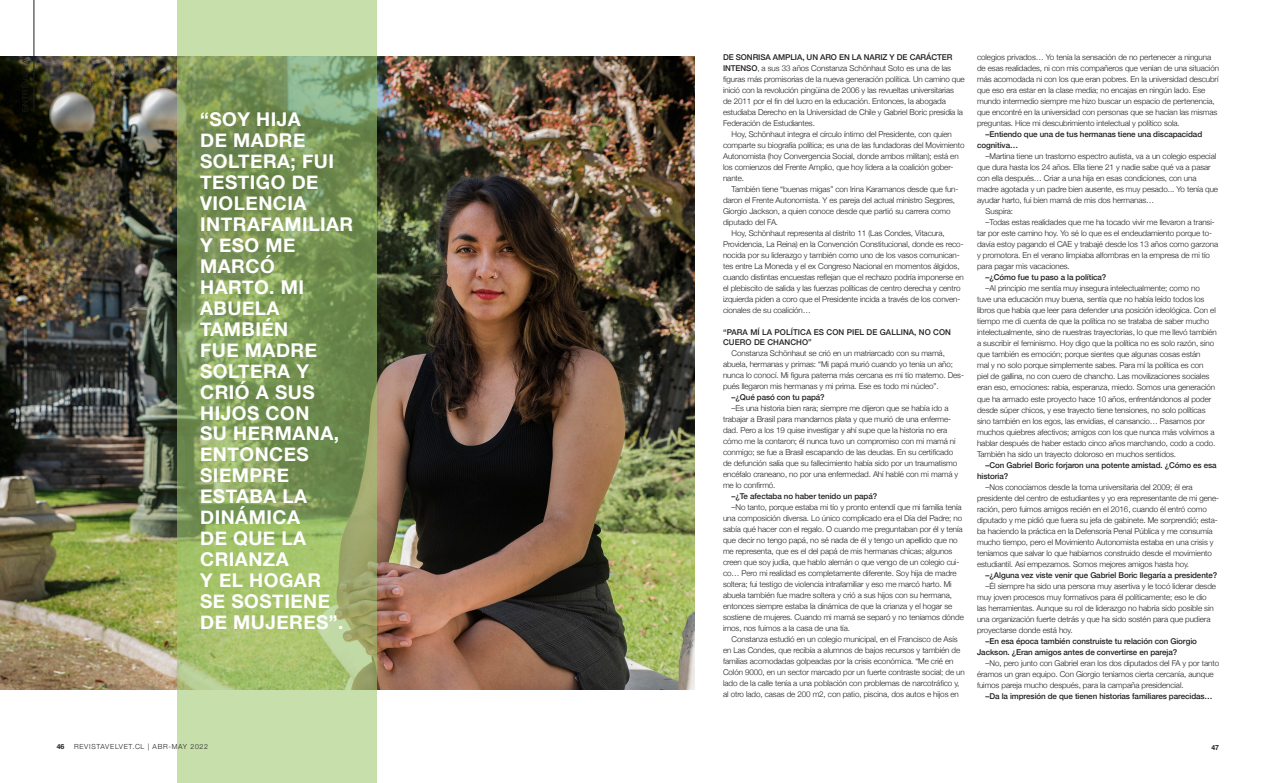
<style>
.page{position:relative;width:1276px;height:783px;background:#fff}
.page>*{position:absolute;margin:0;border:0;box-sizing:border-box;transform-origin:0 0}
.t1{font:700 19px/20.9px "Helvetica Neue";letter-spacing:.025em;color:#fff}
.Texto_principal{font:300 8px/11px "Helvetica Neue";letter-spacing:-.01em;color:#231f20}
.Texto_principal-2{font:500 8px/11px "Helvetica Neue";letter-spacing:-.01em;color:#231f20}
.Subtitulo{font:500 8px/10px "Helvetica Neue";letter-spacing:.01em;color:#231f20}
.t2{font:300 7px "Helvetica Neue";letter-spacing:.1em;color:#231f20}
.t3{font:700 7px "Helvetica Neue";color:#231f20}
.s1{font-weight:500}
</style>
<div class="page">
<img style="left:0;top:57px;width:694px;height:632px">
<hr style="left:34px;top:0;width:1px;height:112px;background:#231f20">
<svg style="left:177px;top:0;width:200px;height:782px"></svg>
<p class="t1" style="left:200px;top:109px;width:155px">“SOY HIJA<br>DE MADRE<br>SOLTERA; FUI<br>TESTIGO DE<br>VIOLENCIA<br>INTRAFAMILIAR<br>Y ESO ME<br>MARCÓ<br>HARTO. MI<br>ABUELA<br>TAMBIÉN<br>FUE MADRE<br>SOLTERA Y<br>CRIÓ A SUS<br>HIJOS CON<br>SU HERMANA,<br>ENTONCES<br>SIEMPRE<br>ESTABA LA<br>DINÁMICA<br>DE QUE LA<br>CRIANZA</p>
<p class="t1" style="left:200px;top:570px;width:145px">Y EL HOGAR<br>SE SOSTIENE<br>DE MUJERES”.</p>
<p class="t3" style="left:57px;top:740px;width:9px">46</p>
<p class="t2" style="left:74px;top:740px;width:136px">REVISTAVELVET.CL | ABR-MAY 2022</p>
<p class="Texto_principal" style="left:723px;top:51px;width:243px"><span class="s1">DE SONRISA AMPLIA, UN ARO EN LA NARIZ Y DE CARÁCTER INTENSO</span>, a sus 33 años Constanza Schönhaut Soto es una de las figuras más promisorias de la nueva generación política. Un camino que inició con la revolución pingüina de 2006 y las revueltas universitarias<br>de 2011 por el fin del lucro en la educación. Entonces, la abogada estudiaba Derecho en la Universidad de Chile y Gabriel Boric presidía la Federación de Estudiantes.</p>
<p class="Texto_principal" style="left:723px;top:128px;width:243px;text-indent:9px">Hoy, Schönhaut integra el círculo íntimo del Presidente, con quien comparte su biografía política; es una de las fundadoras del Movimiento Autonomista (hoy Convergencia Social, donde ambos militan); está en los comienzos del Frente Amplio, que hoy lidera a la coalición gober&shy;nante.</p>
<p class="Texto_principal" style="left:723px;top:183px;width:237px;text-indent:9px">También tiene “buenas migas” con Irina Karamanos desde que fun&shy;daron el Frente Autonomista. Y es pareja del actual ministro Segpres, Giorgio Jackson, a quien conoce desde que partió su carrera como diputado del FA.</p>
<p class="Texto_principal" style="left:723px;top:227px;width:242px;text-indent:9px">Hoy, Schönhaut representa al distrito 11 (Las Condes, Vitacura, Providencia, La Reina) en la Convención Constitucional, donde es reco&shy;nocida por su liderazgo y también como uno de los vasos comunican&shy;tes entre La Moneda y el ex Congreso Nacional en momentos álgidos, cuando distintas encuestas reflejan que el rechazo podría imponerse en el plebiscito de salida y las fuerzas políticas de centro derecha y centro izquierda piden a coro que el Presidente incida a través de los conven&shy;cionales de su coalición…</p>
<p class="Subtitulo" style="left:723px;top:326px;width:229px">“PARA MÍ LA POLÍTICA ES CON PIEL DE GALLINA, NO CON<br>CUERO DE CHANCHO”</p>
<p class="Texto_principal" style="left:723px;top:346px;width:242px;text-indent:9px">Constanza Schönhaut se crió en un matriarcado con su mamá, abuela, hermanas y primas: “Mi papá murió cuando yo tenía un año; nunca lo conocí. Mi figura paterna más cercana es mi tío materno. Des&shy;pués llegaron mis hermanas y mi prima. Ese es todo mi núcleo”.</p>
<p class="Texto_principal-2" style="left:731px;top:390px;width:95px">–¿Qué pasó con tu papá?</p>
<p class="Texto_principal" style="left:723px;top:401px;width:237px;text-indent:9px">–Es una historia bien rara; siempre me dijeron que se había ido a trabajar a Brasil para mandarnos plata y que murió de una enferme&shy;dad. Pero a los 19 quise investigar y ahí supe que la historia no era cómo me la contaron; él nunca tuvo un compromiso con mi mamá ni conmigo; se fue a Brasil escapando de las deudas. En su certificado de defunción salía que su fallecimiento había sido por un traumatismo encéfalo craneano, no por una enfermedad. Ahí hablé con mi mamá y me lo confirmó.</p>
<p class="Texto_principal-2" style="left:731px;top:489px;width:147px">–¿Te afectaba no haber tenido un papá?</p>
<p class="Texto_principal" style="left:723px;top:500px;width:242px;text-indent:9px">–No tanto, porque estaba mi tío y pronto entendí que mi familia tenía una composición diversa. Lo único complicado era el Día del Padre; no sabía qué hacer con el regalo. O cuando me preguntaban por él y tenía que decir no tengo papá, no sé nada de él y tengo un apellido que no me representa, que es el del papá de mis hermanas chicas; algunos creen que soy judía, que hablo alemán o que vengo de un colegio cui&shy;co… Pero mi realidad es completamente diferente. Soy hija de madre soltera; fui testigo de violencia intrafamiliar y eso me marcó harto. Mi abuela también fue madre soltera y crió a sus hijos con su hermana, entonces siempre estaba la dinámica de que la crianza y el hogar se sostiene de mujeres. Cuando mi mamá se separó y no teníamos dónde irnos, nos fuimos a la casa de una tía.</p>
<p class="Texto_principal" style="left:723px;top:632px;width:243px;text-indent:9px">Constanza estudió en un colegio municipal, en el Francisco de Asís en Las Condes, que recibía a alumnos de bajos recursos y también de familias acomodadas golpeadas por la crisis económica. “Me crié en Colón 9000, en un sector marcado por un fuerte contraste social; de un lado de la calle tenía a una población con problemas de narcotráfico y, al otro lado, casas de 200 m2, con patio, piscina, dos autos e hijos en</p>
<p class="Texto_principal" style="left:977px;top:51px;width:243px">colegios privados… Yo tenía la sensación de no pertenecer a ninguna de esas realidades, ni con mis compañeros que venían de una situación más acomodada ni con los que eran pobres. En la universidad descubrí que eso era estar en la clase media; no encajas en ningún lado. Ese mundo intermedio siempre me hizo buscar un espacio de pertenencia, que encontré en la universidad con personas que se hacían las mismas preguntas. Hice mi descubrimiento intelectual y político sola.</p>
<p class="Texto_principal-2" style="left:977px;top:128px;width:227px;text-indent:9px">–Entiendo que una de tus hermanas tiene una discapacidad cognitiva…</p>
<p class="Texto_principal" style="left:977px;top:150px;width:242px;text-indent:9px">–Martina tiene un trastorno espectro autista, va a un colegio especial que dura hasta los 24 años. Ella tiene 21 y nadie sabe qué va a pasar con ella después… Criar a una hija en esas condiciones, con una madre agotada y un padre bien ausente, es muy pesado... Yo tenía que ayudar harto, fui bien mamá de mis dos hermanas…</p>
<p class="Texto_principal" style="left:985px;top:205px;width:29px">Suspira:</p>
<p class="Texto_principal" style="left:977px;top:216px;width:243px;text-indent:9px">–Todas estas realidades que me ha tocado vivir me llevaron a transi&shy;tar por este camino hoy. Yo sé lo que es el endeudamiento porque to&shy;davía estoy pagando el CAE y trabajé desde los 13 años como garzona y promotora. En el verano limpiaba alfombras en la empresa de mi tío para pagar mis vacaciones.</p>
<p class="Texto_principal-2" style="left:985px;top:271px;width:122px">–¿Cómo fue tu paso a la política?</p>
<p class="Texto_principal" style="left:977px;top:282px;width:241px;text-indent:9px">–Al principio me sentía muy insegura intelectualmente; como no<br>tuve una educación muy buena, sentía que no había leído todos los libros que había que leer para defender una posición ideológica. Con el tiempo me di cuenta de que la política no se trataba de saber mucho intelectualmente, sino de nuestras trayectorias, lo que me llevó también a suscribir el feminismo. Hoy digo que la política no es solo razón, sino que también es emoción; porque sientes que algunas cosas están<br>mal y no solo porque simplemente sabes. Para mí la política es con piel de gallina, no con cuero de chancho. Las movilizaciones sociales eran eso, emociones: rabia, esperanza, miedo. Somos una generación que ha armado este proyecto hace 10 años, enfrentándonos al poder desde súper chicos, y ese trayecto tiene tensiones, no solo políticas sino también en los egos, las envidias, el cansancio… Pasamos por muchos quiebres afectivos; amigos con los que nunca más volvimos a hablar después de haber estado cinco años marchando, codo a codo.<br>También ha sido un trayecto doloroso en muchos sentidos.</p>
<p class="Texto_principal-2" style="left:977px;top:458px;width:241px;text-indent:9px">–Con Gabriel Boric forjaron una potente amistad. ¿Cómo es esa historia?</p>
<p class="Texto_principal" style="left:977px;top:480px;width:243px;text-indent:9px">–Nos conocíamos desde la toma universitaria del 2009; él era presidente del centro de estudiantes y yo era representante de mi gene&shy;ración, pero fuimos amigos recién en el 2016, cuando él entró como diputado y me pidió que fuera su jefa de gabinete. Me sorprendió; esta&shy;ba haciendo la práctica en la Defensoría Penal Pública y me consumía mucho tiempo, pero el Movimiento Autonomista estaba en una crisis y teníamos que salvar lo que habíamos construido desde el movimiento estudiantil. Así empezamos. Somos mejores amigos hasta hoy.</p>
<p class="Texto_principal-2" style="left:985px;top:568px;width:233px">–¿Alguna vez viste venir que Gabriel Boric llegaría a presidente?</p>
<p class="Texto_principal" style="left:977px;top:579px;width:240px;text-indent:9px">–Él siempre ha sido una persona muy asertiva y le tocó liderar desde muy joven procesos muy formativos para él políticamente; eso le dio las herramientas. Aunque su rol de liderazgo no habría sido posible sin una organización fuerte detrás y que ha sido sostén para que pudiera proyectarse donde está hoy.</p>
<p class="Texto_principal-2" style="left:977px;top:634px;width:221px;text-indent:9px">–En esa época también construiste tu relación con Giorgio<br>Jackson. ¿Eran amigos antes de convertirse en pareja?</p>
<p class="Texto_principal" style="left:977px;top:656px;width:243px;text-indent:9px">–No, pero junto con Gabriel eran los dos diputados del FA y por tanto éramos un gran equipo. Con Giorgio teníamos cierta cercanía, aunque fuimos pareja mucho después, para la campaña presidencial.</p>
<p class="Texto_principal-2" style="left:985px;top:689px;width:228px">–Da la impresión de que tienen historias familiares parecidas…</p>
<p class="t3" style="left:1211px;top:742px;width:9px">47</p>
</div>
